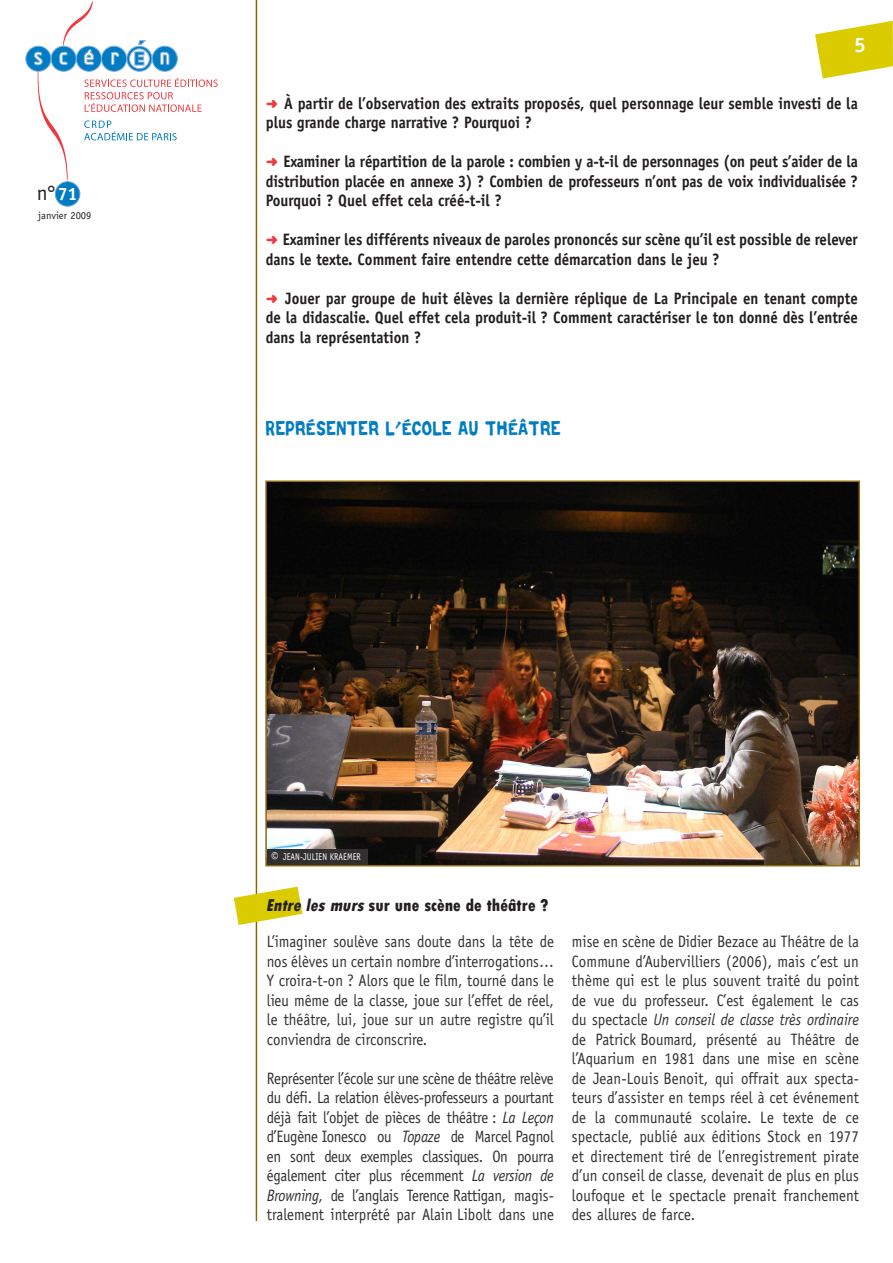
<style>
.page{position:relative;width:893px;height:1263px;background:#fff}
.page>*{position:absolute;margin:0;border:0;box-sizing:border-box;transform-origin:0 0}
.t1{font:21px "Officina Sans";color:#231f20}
.t2{font:800 condensed 18px "Tw Cen";color:#231f20}
.t3{font:18px "Repent";letter-spacing:.025em;color:#007cc2;scale:.8 1}
.t4{font:16.5px/19.5px "Officina Sans";color:#312f30;text-align:justify;scale:.9 1}
.t5{font:700 16.5px/19.5px "Officina Sans";color:#231f20;scale:.9 1}
.t6{font:10.5px "Officina Sans";color:#231f20}
.t7{font:9.75px "Officina Sans";letter-spacing:.005em;color:#fff;scale:.85 1}
.s1{font-weight:700;font-size:18px;color:#fff}
.s2{font-family:"Distro Bats";font-weight:400;font-size:13.5px;color:#ee3a41}
.s3{font-weight:700;font-size:15.75px}
.s4{font-style:italic}
</style>
<div class="page">
<img style="left:63px;top:1px;width:30px;height:39px">
<img style="left:37px;top:72px;width:40px;height:113px">
<img style="left:255px;top:0;width:34px;height:1220px">
<svg style="left:84px;top:78px;width:134px;height:34px"></svg>
<svg style="left:84px;top:120px;width:93px;height:20px"></svg>
<svg style="left:25px;top:40px;width:153px;height:32px"></svg>
<div style="left:55px;top:182px;width:25px;height:24px;background:#007cc2;border-radius:50%"></div>
<div style="left:55px;top:181px;width:25px;height:26px;border:1px solid #70a3d6;border-radius:50%"></div>
<svg style="left:815px;top:21px;width:78px;height:58px"></svg>
<svg style="left:234px;top:887px;width:68px;height:38px"></svg>
<img style="left:268px;top:483px;width:589px;height:380px">
<div style="left:265px;top:480px;width:595px;height:386px;border:2px solid #8c6b0b"></div>
<div style="left:267px;top:849px;width:100px;height:16px;background:#312f30"></div>
<p class="t1" style="left:37px;top:181px;width:42px">n°<span class="s1">71</span></p>
<p class="t6" style="left:38px;top:209px;width:55px">janvier 2009</p>
<p class="t5" style="left:266px;top:93px;width:659px"><span class="s2">b</span> À partir de l’observation des extraits proposés, quel personnage leur semble investi de la plus grande charge narrative ? Pourquoi ?</p>
<p class="t5" style="left:266px;top:152px;width:659px;text-align:justify"><span class="s2">b</span> Examiner la répartition de la parole : combien y a-t-il de personnages (on peut s’aider de la distribution placée en annexe 3 ) ? Combien de professeurs n’ont pas de voix individualisée ?<br>Pourquoi ? Quel effet cela créé-t-il ?</p>
<p class="t5" style="left:266px;top:230px;width:659px"><span class="s2">b</span> Examiner les différents niveaux de paroles prononcés sur scène qu’il est possible de relever dans le texte. Comment faire entendre cette démarcation dans le jeu ?</p>
<p class="t5" style="left:266px;top:288px;width:659px;text-align:justify"><span class="s2">b</span> Jouer par groupe de huit élèves la dernière réplique de La Principale en tenant compte de la didascalie. Quel effet cela produit-il ? Comment caractériser le ton donné dès l’entrée dans la représentation ?</p>
<p class="t3" style="left:266px;top:418px;width:369px">REPRÉSENTER L’ÉCOLE AU THÉÅTRE</p>
<p class="t7" style="left:271px;top:851px;width:105px"><span class="s3">©</span> Jean-Julien Kraemer</p>
<p class="t2" style="left:266px;top:894px;width:284px"><span class="s4">Entre les murs</span> sur une scène de théâtre ?</p>
<p class="t4" style="left:267px;top:932px;width:320px">L’imaginer soulève sans doute dans la tête de nos élèves un certain nombre d’interrogations… Y croira-t-on ? Alors que le film, tourné dans le lieu même de la classe, joue sur l’effet de réel, le théâtre, lui, joue sur un autre registre qu’il conviendra de circonscrire.</p>
<p class="t4" style="left:267px;top:1068px;width:320px">Représenter l’école sur une scène de théâtre relève du défi. La relation élèves-professeurs a pourtant déjà fait l’objet de pièces de théâtre : <span class="s4">La Leçon </span>d’Eugène Ionesco ou <span class="s4">Topaze</span> de Marcel Pagnol en sont deux exemples classiques. On pourra également citer plus récemment <span class="s4">La version de Browning</span>, de l’anglais Terence Rattigan, magis&shy;tralement interprété par Alain Libolt dans une</p>
<p class="t4" style="left:572px;top:932px;width:320px">mise en scène de Didier Bezace au Théâtre de la Commune d’Aubervilliers (2006), mais c’est un thème qui est le plus souvent traité du point de vue du professeur. C’est également le cas du spectacle <span class="s4">Un conseil de classe très ordinaire </span>de Patrick Boumard, présenté au Théâtre de l’Aquarium en 1981 dans une mise en scène de Jean-Louis Benoit, qui offrait aux specta&shy;teurs d’assister en temps réel à cet événement de la communauté scolaire. Le texte de ce spectacle, publié aux éditions Stock en 1977 et directement tiré de l’enregistrement pirate d’un conseil de classe, devenait de plus en plus loufoque et le spectacle prenait franchement des allures de farce.</p>
</div>
